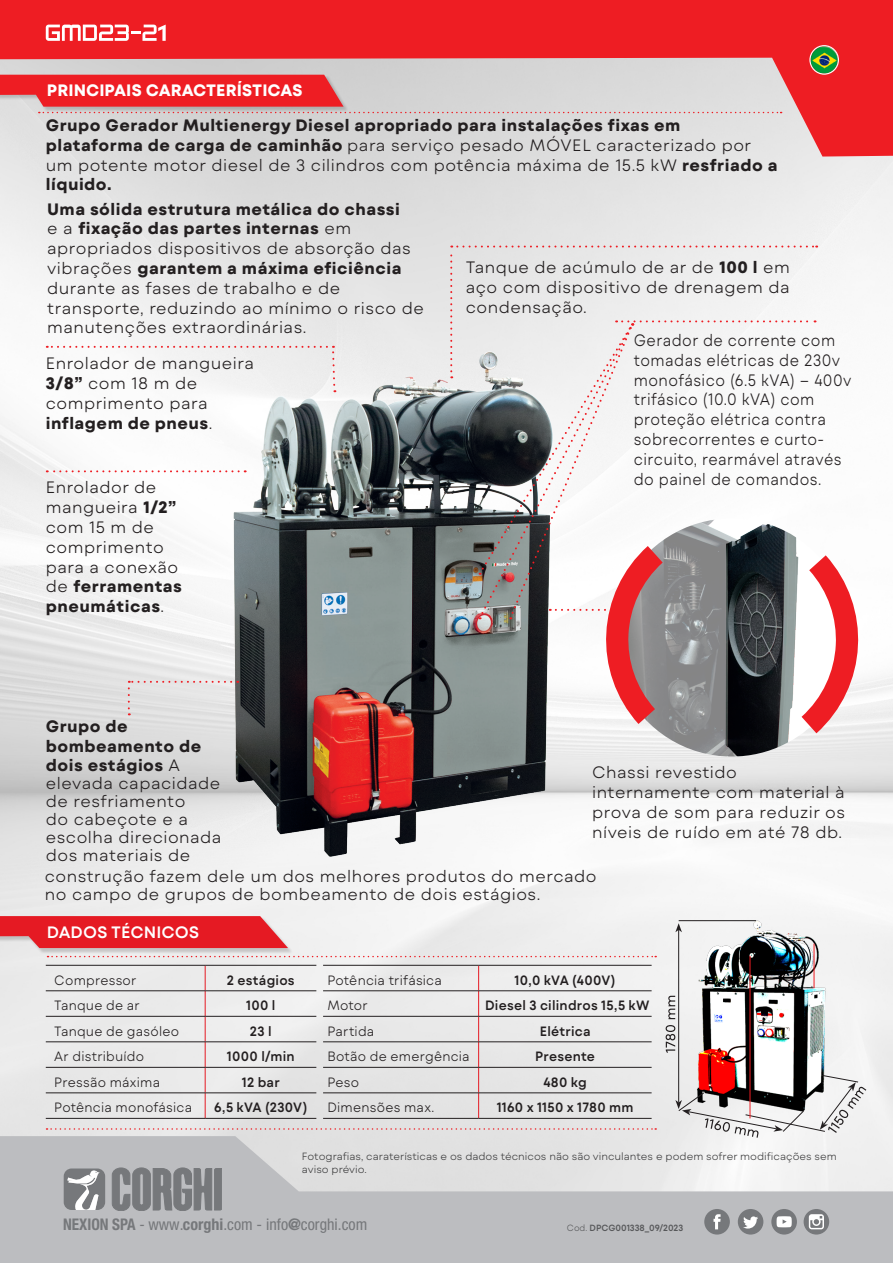
<style>
.page{position:relative;width:893px;height:1263px;background:#fff}
.page>*{position:absolute;margin:0;border:0;box-sizing:border-box;transform-origin:0 0}
.t1{font:300 16.5px/19.8px "Mont Blanc";letter-spacing:.03em;color:#231f20}
.t2{font:700 16.5px/19.8px "Mont Blanc";letter-spacing:.03em;color:#231f20}
.t3{font:300 16.5px/19.8px "Mont Blanc";letter-spacing:.03em;color:#231f20;scale:.9 1}
.t4{font:700 16.5px "Mont Blanc";color:#fff}
.t5{font:600 16.5px "Mont Blanc";color:#fff}
.t6{font:condensed 16.05px "Helvetica Neue LT Std";color:#76787b;scale:.95 1}
.t7{font:300 13.5px "Mont Blanc";letter-spacing:.015em;color:#231f20;scale:.95 1}
.t8{font:600 13.5px "Mont Blanc";letter-spacing:.02em;color:#231f20;scale:.95 1}
.t9{font:300 10.5px/12.6px "Mont Blanc";color:#3e3e3f}
.t10{font:600 9px "Mont Blanc";letter-spacing:-.005em;color:#57585a;scale:.96 1}
.s1{font-weight:300}
.s2{font-weight:700}
</style>
<div class="page">
<img style="left:0;top:157px;width:893px;height:979px">
<svg style="left:0;top:1136px;width:893px;height:127px;background:#cacacc"></svg>
<div style="left:0;top:917px;width:294px;height:37px;background:#231f20;opacity:.2"></div>
<svg style="left:0;top:916px;width:288px;height:32px;background:#e42c35"></svg>
<svg style="left:0;top:0;width:893px;height:157px;background:#e47275"></svg>
<div style="left:704px;top:1209px;width:26px;height:25px;background:#76787b;border-radius:50%"></div>
<svg style="left:713px;top:1214px;width:8px;height:15px"></svg>
<div style="left:771px;top:1209px;width:26px;height:25px;background:#76787b;border-radius:50%"></div>
<svg style="left:777px;top:1216px;width:15px;height:11px"></svg>
<div style="left:804px;top:1209px;width:25px;height:25px;background:#76787b;border-radius:50%"></div>
<svg style="left:809px;top:1214px;width:15px;height:15px"></svg>
<div style="left:738px;top:1209px;width:25px;height:25px;background:#76787b;border-radius:50%"></div>
<svg style="left:743px;top:1216px;width:15px;height:12px"></svg>
<svg style="left:112px;top:1168px;width:110px;height:43px;background:#86888b"></svg>
<svg style="left:64px;top:1168px;width:41px;height:42px"></svg>
<svg style="left:46px;top:25px;width:120px;height:16px"></svg>
<img style="left:162px;top:338px;width:474px;height:563px">
<img style="left:626px;top:733px;width:199px;height:23px">
<img style="left:685px;top:913px;width:154px;height:162px">
<hr style="left:679px;top:920px;width:77px;height:1px;background:#231f20">
<hr style="left:678px;top:930px;width:1px;height:172px;background:#231f20">
<svg style="left:675px;top:923px;width:7px;height:9px"></svg>
<hr style="left:750px;top:956px;width:1px;height:162px;background:#ee1d23">
<hr style="left:814px;top:944px;width:1px;height:44px;background:#ee1d23">
<svg style="left:666px;top:996px;width:9px;height:57px"></svg>
<svg style="left:675px;top:1075px;width:191px;height:63px"></svg>
<svg style="left:205px;top:966px;width:1px;height:152px"></svg>
<hr style="left:46px;top:990px;width:159px;height:1px;background:#231f20">
<hr style="left:205px;top:990px;width:111px;height:1px;background:#231f20">
<hr style="left:46px;top:1016px;width:159px;height:1px;background:#231f20">
<hr style="left:205px;top:1016px;width:111px;height:1px;background:#231f20">
<hr style="left:46px;top:1041px;width:159px;height:1px;background:#231f20">
<hr style="left:205px;top:1041px;width:111px;height:1px;background:#231f20">
<hr style="left:46px;top:1067px;width:159px;height:1px;background:#231f20">
<hr style="left:205px;top:1067px;width:111px;height:1px;background:#231f20">
<hr style="left:46px;top:965px;width:159px;height:1px;background:#231f20">
<hr style="left:205px;top:965px;width:111px;height:1px;background:#231f20">
<hr style="left:46px;top:1092px;width:159px;height:1px;background:#231f20">
<hr style="left:205px;top:1092px;width:111px;height:1px;background:#231f20">
<hr style="left:46px;top:1118px;width:159px;height:1px;background:#231f20">
<hr style="left:205px;top:1118px;width:111px;height:1px;background:#231f20">
<svg style="left:478px;top:966px;width:1px;height:152px"></svg>
<hr style="left:323px;top:990px;width:156px;height:1px;background:#231f20">
<hr style="left:479px;top:990px;width:173px;height:1px;background:#231f20">
<hr style="left:323px;top:1016px;width:156px;height:1px;background:#231f20">
<hr style="left:479px;top:1016px;width:173px;height:1px;background:#231f20">
<hr style="left:323px;top:1041px;width:156px;height:1px;background:#231f20">
<hr style="left:479px;top:1041px;width:173px;height:1px;background:#231f20">
<hr style="left:323px;top:1067px;width:156px;height:1px;background:#231f20">
<hr style="left:479px;top:1067px;width:173px;height:1px;background:#231f20">
<hr style="left:323px;top:965px;width:156px;height:1px;background:#231f20">
<hr style="left:479px;top:965px;width:173px;height:1px;background:#231f20">
<hr style="left:323px;top:1092px;width:156px;height:1px;background:#231f20">
<hr style="left:479px;top:1092px;width:173px;height:1px;background:#231f20">
<hr style="left:323px;top:1118px;width:156px;height:1px;background:#231f20">
<hr style="left:479px;top:1118px;width:173px;height:1px;background:#231f20">
<img style="left:810px;top:46px;width:28px;height:28px;border-radius:14px">
<div style="left:809px;top:45px;width:30px;height:30px;border:1px solid #fff;border-radius:50%"></div>
<div style="left:47px;top:346px;width:289px;height:46px;background:#f4f4f4"></div>
<svg style="left:450px;top:246px;width:422px;height:487px"></svg>
<svg style="left:47px;top:470px;width:192px;height:2px"></svg>
<svg style="left:128px;top:681px;width:103px;height:34px;background:#e3dfdf"></svg>
<svg style="left:48px;top:956px;width:608px;height:1px"></svg>
<svg style="left:47px;top:1128px;width:609px;height:2px"></svg>
<svg style="left:0;top:75px;width:782px;height:38px;background:#de9597"></svg>
<p class="t4" style="left:47px;top:80px;width:257px">PRINCIPAIS CARACTERÍSTICAS</p>
<p class="t2" style="left:46px;top:116px;width:733px">Grupo Gerador Multienergy Diesel apropriado para instalações fixas em plataforma de carga de caminhão <span class="s1">para serviço pesado MÓVEL caracterizado por um potente motor diesel de 3 cilindros com potência máxima de 15.5 kW</span> resfriado a líquido.</p>
<p class="t1" style="left:47px;top:199px;width:378px"><span class="s2">Uma sólida estrutura metálica do chassi<br></span>e a <span class="s2">fixação das partes internas</span> em apropriados dispositivos de absorção das vibrações <span class="s2">garantem a máxima eficiência </span>durante as fases de trabalho e de transporte, reduzindo ao mínimo o risco de manutenções extraordinárias.</p>
<p class="t1" style="left:466px;top:257px;width:325px;text-align:justify">Tanque de acúmulo de ar de <span class="s2">100 l</span> em aço com dispositivo de drenagem da condensação.</p>
<p class="t3" style="left:634px;top:330px;width:243px">Gerador de corrente com tomadas elétricas de 230v monofásico (6.5 kVA) – 400v trifásico (10.0 kVA) com proteção elétrica contra sobrecorrentes e curto&shy;circuito, rearmável através do painel de comandos.</p>
<p class="t1" style="left:46px;top:354px;width:210px">Enrolador de mangueira<br><span class="s2">3/8”</span> com 18 m de comprimento para <span class="s2">inflagem de pneus</span>.</p>
<p class="t1" style="left:46px;top:478px;width:138px">Enrolador de mangueira <span class="s2">1/2” </span>com 15 m de comprimento para a conexão de <span class="s2">ferramentas pneumáticas</span>.</p>
<p class="t2" style="left:46px;top:716px;width:157px">Grupo de bombeamento de dois estágios <span class="s1">A</span></p>
<p class="t1" style="left:46px;top:775px;width:177px;line-height:18px">elevada capacidade de resfriamento<br>do cabeçote e a escolha direcionada dos materiais de</p>
<p class="t1" style="left:592px;top:763px;width:254px">Chassi revestido internamente com material à prova de som para reduzir os níveis de ruído em até 78 db.</p>
<p class="t1" style="left:45px;top:868px;width:553px;line-height:18px">construção fazem dele um dos melhores produtos do mercado no campo de grupos de bombeamento de dois estágios.</p>
<p class="t5" style="left:47px;top:921px;width:154px">DADOS TÉCNICOS</p>
<p class="t7" style="left:54px;top:971px;width:88px">Compressor</p>
<p class="t8" style="left:227px;top:971px;width:73px">2 estágios</p>
<p class="t7" style="left:54px;top:997px;width:92px">Tanque de ar</p>
<p class="t8" style="left:246px;top:997px;width:32px">100 l</p>
<p class="t7" style="left:54px;top:1022px;width:133px">Tanque de gasóleo</p>
<p class="t8" style="left:250px;top:1022px;width:24px">23 l</p>
<p class="t7" style="left:54px;top:1048px;width:96px">Ar distribuído</p>
<p class="t8" style="left:227px;top:1048px;width:73px">1000 l/min</p>
<p class="t7" style="left:54px;top:1073px;width:113px">Pressão máxima</p>
<p class="t8" style="left:242px;top:1073px;width:41px">12 bar</p>
<p class="t7" style="left:54px;top:1099px;width:147px">Potência monofásica</p>
<p class="t8" style="left:214px;top:1099px;width:100px">6,5 kVA (230V)</p>
<p class="t7" style="left:327px;top:971px;width:122px">Potência trifásica</p>
<p class="t8" style="left:515px;top:971px;width:108px">10,0 kVA (400V)</p>
<p class="t7" style="left:327px;top:997px;width:44px">Motor</p>
<p class="t8" style="left:485px;top:997px;width:175px">Diesel 3 cilindros 15,5 kW</p>
<p class="t7" style="left:327px;top:1022px;width:51px">Partida</p>
<p class="t8" style="left:540px;top:1022px;width:55px">Elétrica</p>
<p class="t7" style="left:327px;top:1048px;width:151px">Botão de emergência</p>
<p class="t8" style="left:535px;top:1048px;width:65px">Presente</p>
<p class="t7" style="left:327px;top:1073px;width:35px">Peso</p>
<p class="t8" style="left:543px;top:1073px;width:47px">480 kg</p>
<p class="t7" style="left:327px;top:1099px;width:114px">Dimensões max.</p>
<p class="t8" style="left:497px;top:1099px;width:146px">1160 x 1150 x 1780 mm</p>
<p class="t9" style="left:302px;top:1150px;width:536px">Fotografias, caraterísticas e os dados técnicos não são vinculantes e podem sofrer modificações sem aviso prévio.</p>
<p class="t6" style="left:63px;top:1214px;width:322px"><span class="s2">NEXION SPA</span> - www.<span class="s2">corghi</span>.com - info<span class="s2">@</span>corghi.com</p>
<p class="t10" style="left:567px;top:1222px;width:123px"><span class="s1">Cod.</span> DPCG001338_09/2023</p>
</div>
